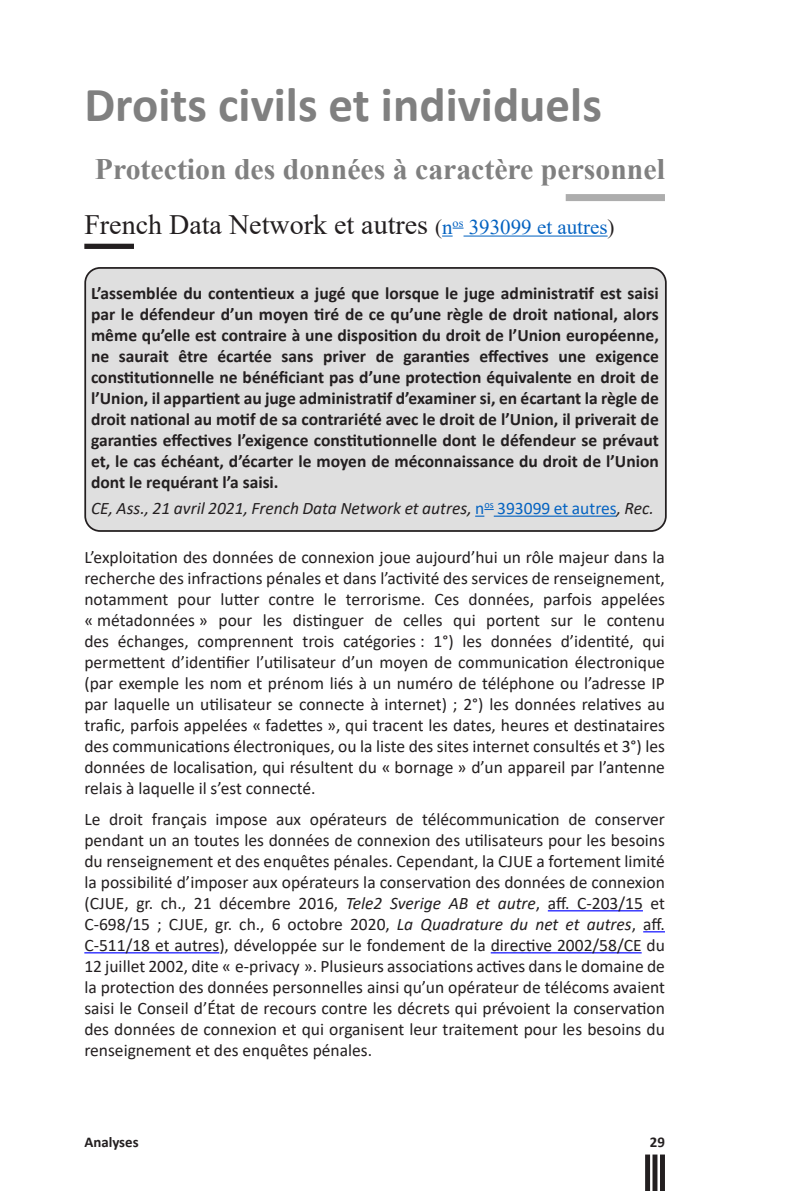
<style>
.page{position:relative;width:794px;height:1191px;background:#fff}
.page>*{position:absolute;margin:0;border:0;box-sizing:border-box;transform-origin:0 0}
.RA14_titre1{font:700 49px "Calibri";color:#808080}
.RA14_titre2{font:700 29.75px "Times New Roman";color:#808080}
.RA14_titre3{font:28px "Times New Roman";color:#231f20}
.t1{font:17.5px/21px "Calibri";color:#231f20;text-align:justify}
.t2{font:700 17.5px/21px "Calibri";color:#231f20;text-align:justify}
.RA14_titre_4{font:italic 17.5px "Calibri";color:#231f20}
.t3{font:700 14.88px "Calibri";color:#231f20}
.s1{font-size:21px}
.s2{font-size:21px;color:#0563c1}
.s3{font-style:normal;color:#0563c1}
.s4{font-style:italic}
</style>
<div class="page">
<div style="left:645px;top:1154px;width:5px;height:37px;background:#231f20"></div>
<div style="left:660px;top:1154px;width:5px;height:37px;background:#231f20"></div>
<div style="left:652px;top:1154px;width:5px;height:37px;background:#231f20"></div>
<div style="left:566px;top:194px;width:99px;height:7px;background:#adadad"></div>
<div style="left:84px;top:244px;width:50px;height:5px;background:#231f20"></div>
<hr style="left:463px;top:235px;width:144px;height:1px;background:#0563c1">
<hr style="left:548px;top:910px;width:95px;height:1px;background:#00f">
<svg style="left:643px;top:931px;width:22px;height:1px"></svg>
<hr style="left:84px;top:952px;width:135px;height:1px;background:#00f">
<hr style="left:491px;top:952px;width:150px;height:1px;background:#00f">
<div style="left:85px;top:268px;width:581px;height:263px;background:#dfdfdf;border-radius:15px"></div>
<svg style="left:475px;top:509px;width:19px;height:8px"></svg>
<hr style="left:494px;top:515px;width:123px;height:2px;background:#0563c1">
<div style="left:84px;top:267px;width:582px;height:265px;border:2px solid #231f20;border-radius:15px"></div>
<p class="RA14_titre1" style="left:84px;top:70px;width:519px">Droits civils et individuels</p>
<p class="RA14_titre2" style="left:95px;top:148px;width:571px">Protection des données à caractère personnel</p>
<p class="RA14_titre3" style="left:84px;top:205px;width:532px">French Data Network et autres <span class="s1">(</span><span class="s2">n</span><sup>os</sup> <span class="s2">393099 et autres</span><span class="s1">)</span></p>
<p class="t2" style="left:91px;top:283px;width:569px">L’assemblée du contentieux a jugé que lorsque le juge administratif est saisi par le défendeur d’un moyen tiré de ce qu’une règle de droit national, alors même qu’elle est contraire à une disposition du droit de l’Union européenne, ne saurait être écartée sans priver de garanties effectives une exigence constitutionnelle ne bénéficiant pas d’une protection équivalente en droit de l’Union, il appartient au juge administratif d’examiner si, en écartant la règle de droit national au motif de sa contrariété avec le droit de l’Union, il priverait de garanties effectives l’exigence constitutionnelle dont le défendeur se prévaut et, le cas échéant, d’écarter le moyen de méconnaissance du droit de l’Union dont le requérant l’a saisi.</p>
<p class="RA14_titre_4" style="left:91px;top:496px;width:564px">CE, Ass., 21 avril 2021, French Data Network et autres, <span class="s3">n</span><sup>os</sup> <span class="s3">393099 et autres</span>, Rec.</p>
<p class="t1" style="left:84px;top:546px;width:582px">L’exploitation des données de connexion joue aujourd’hui un rôle majeur dans la recherche des infractions pénales et dans l’activité des services de renseignement, notamment pour lutter contre le terrorisme. Ces données, parfois appelées « métadonnées » pour les distinguer de celles qui portent sur le contenu des échanges, comprennent trois catégories : 1°) les données d’identité, qui permettent d’identifier l’utilisateur d’un moyen de communication électronique (par exemple les nom et prénom liés à un numéro de téléphone ou l’adresse IP par laquelle un utilisateur se connecte à internet) ; 2°) les données relatives au trafic, parfois appelées « fadettes », qui tracent les dates, heures et destinataires des communications électroniques, ou la liste des sites internet consultés et 3°) les données de localisation, qui résultent du « bornage » d’un appareil par l’antenne relais à laquelle il s’est connecté.</p>
<p class="t1" style="left:84px;top:808px;width:582px">Le droit français impose aux opérateurs de télécommunication de conserver pendant un an toutes les données de connexion des utilisateurs pour les besoins du renseignement et des enquêtes pénales. Cependant, la CJUE a fortement limité la possibilité d’imposer aux opérateurs la conservation des données de connexion (CJUE, gr. ch., 21 décembre 2016, <span class="s4">Tele2 Sverige AB et autre</span>, aff. C-203/15 et C-698/15 ; CJUE, gr. ch., 6 octobre 2020, <span class="s4">La Quadrature du net et autres</span>, aff.<br>C-511/18 et autres), développée sur le fondement de la directive 2002/58/CE du 12 juillet 2002, dite « e-privacy ». Plusieurs associations actives dans le domaine de la protection des données personnelles ainsi qu’un opérateur de télécoms avaient saisi le Conseil d’État de recours contre les décrets qui prévoient la conservation des données de connexion et qui organisent leur traitement pour les besoins du renseignement et des enquêtes pénales.</p>
<p class="t3" style="left:84px;top:1131px;width:56px">Analyses</p>
<p class="t3" style="left:650px;top:1132px;width:17px">29</p>
</div>
